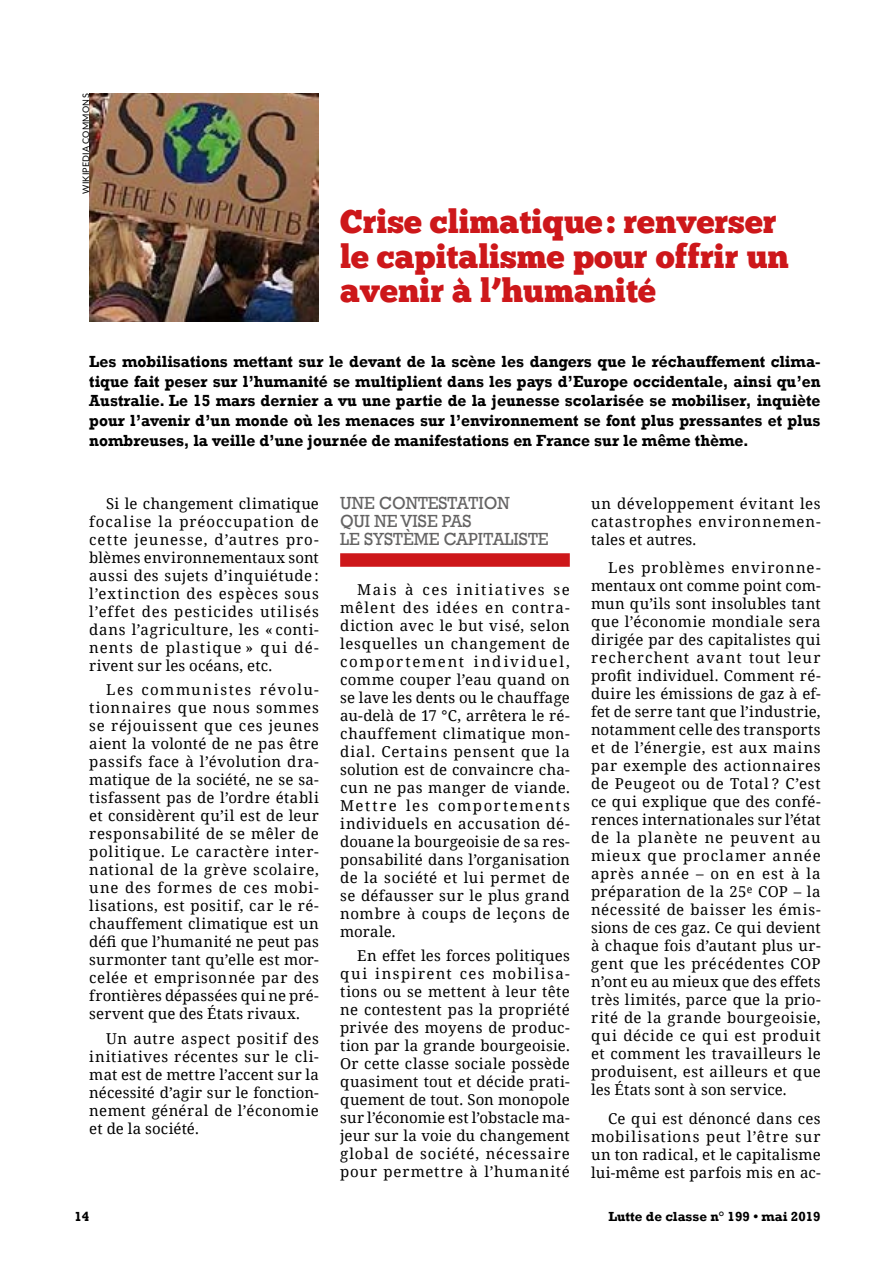
<style>
.page{position:relative;width:893px;height:1263px;background:#fff}
.page>*{position:absolute;margin:0;border:0;box-sizing:border-box;transform-origin:0 0}
.t1{font:33px/34.5px "Chunk Five";color:#cd171a}
.t2{font:18px/18px "Rockwell";color:#646363;scale:.95 1}
.t3{font:700 16.5px/19.8px "Rockwell";color:#000;text-align:justify;scale:.95 1}
.t4{font:15px/18px "Noto Serif";letter-spacing:.03em;color:#000;text-align:justify}
.t5{font:700 13.5px "Rockwell";color:#000}
.t6{font:9px "Lato";letter-spacing:.025em;color:#000}
</style>
<div class="page">
<div style="left:340px;top:553px;width:230px;height:14px;background:#cd171a"></div>
<img style="left:89px;top:94px;width:230px;height:227px">
<p class="t6" style="left:79px;top:194px;width:102px;rotate:-90deg">WIKIPEDIA COMMONS</p>
<h1 class="t1" style="left:340px;top:204px;width:450px">Crise climatique: renverser le capitalisme pour offrir un avenir à l’humanité</h1>
<p class="t3" style="left:89px;top:351px;width:771px">Les mobilisations mettant sur le devant de la scène les dangers que le réchauffement clima&shy;tique fait peser sur l’humanité se multiplient dans les pays d’Europe occidentale, ainsi qu’en Australie. Le 15 mars dernier a vu une partie de la jeunesse scolarisée se mobiliser, inquiète pour l’avenir d’un monde où les menaces sur l’environnement se font plus pressantes et plus nombreuses, la veille d’une journée de manifestations en France sur le même thème.</p>
<p class="t4" style="left:89px;top:494px;width:231px;text-indent:17px">Si le changement climatique focalise la préoccupation de cette jeunesse, d’autres pro&shy;blèmes environnementaux sont aussi des sujets d’inquiétude : l’extinction des espèces sous l’effet des pesticides utilisés dans l’agriculture, les « conti&shy;nents de plastique » qui dé&shy;rivent sur les océans, etc.</p>
<p class="t4" style="left:89px;top:680px;width:231px;text-indent:17px">Les communistes révolu&shy;tionnaires que nous sommes se réjouissent que ces jeunes aient la volonté de ne pas être passifs face à l’évolution dra&shy;matique de la société, ne se sa&shy;tisfassent pas de l’ordre établi et considèrent qu’il est de leur responsabilité de se mêler de politique. Le caractère inter&shy;national de la grève scolaire, une des formes de ces mobi&shy;lisations, est positif, car le ré&shy;chauffement climatique est un défi que l’humanité ne peut pas surmonter tant qu’elle est mor&shy;celée et emprisonnée par des frontières dépassées qui ne pré&shy;servent que des États rivaux.</p>
<p class="t4" style="left:89px;top:1029px;width:231px;text-indent:17px">Un autre aspect positif des initiatives récentes sur le cli&shy;mat est de mettre l’accent sur la nécessité d’agir sur le fonction&shy;nement général de l’économie et de la société.</p>
<p class="t2" style="left:340px;top:494px;width:221px">UNE CONTESTATION<br>QUI NE VISE PAS<br>LE SYSTÈME CAPITALISTE</p>
<p class="t4" style="left:340px;top:580px;width:231px;text-indent:17px">Mais à ces initiatives se mêlent des idées en contra&shy;diction avec le but visé, selon lesquelles un changement de comportement individuel, comme couper l’eau quand on se lave les dents ou le chauffage au-delà de 17 °C, arrêtera le ré&shy;chauffement climatique mon&shy;dial. Certains pensent que la solution est de convaincre cha&shy;cun ne pas manger de viande.<br>Mettre les comportements individuels en accusation dé&shy;douane la bourgeoisie de sa res&shy;ponsabilité dans l’organisation de la société et lui permet de se défausser sur le plus grand nombre à coups de leçons de morale.</p>
<p class="t4" style="left:340px;top:946px;width:231px;text-indent:17px">En effet les forces politiques qui inspirent ces mobilisa&shy;tions ou se mettent à leur tête ne contestent pas la propriété privée des moyens de produc&shy;tion par la grande bourgeoisie.<br>Or cette classe sociale possède quasiment tout et décide prati&shy;quement de tout. Son monopole sur l’économie est l’obstacle ma&shy;jeur sur la voie du changement global de société, nécessaire pour permettre à l’humanité</p>
<p class="t4" style="left:591px;top:494px;width:231px">un développement évitant les catastrophes environnemen&shy;tales et autres.</p>
<p class="t4" style="left:591px;top:558px;width:231px;text-indent:17px">Les problèmes environne&shy;mentaux ont comme point com&shy;mun qu’ils sont insolubles tant que l’économie mondiale sera dirigée par des capitalistes qui recherchent avant tout leur profit individuel. Comment ré&shy;duire les émissions de gaz à ef&shy;fet de serre tant que l’industrie, notamment celle des transports et de l’énergie, est aux mains par exemple des actionnaires de Peugeot ou de Total ? C’est ce qui explique que des confé&shy;rences internationales sur l’état de la planète ne peuvent au mieux que proclamer année après année – on en est à la préparation de la 25<sup>e</sup> COP – la nécessité de baisser les émis&shy;sions de ces gaz. Ce qui devient à chaque fois d’autant plus ur&shy;gent que les précédentes COP n’ont eu au mieux que des effets très limités, parce que la prio&shy;rité de la grande bourgeoisie, qui décide ce qui est produit et comment les travailleurs le produisent, est ailleurs et que les États sont à son service.</p>
<p class="t4" style="left:591px;top:1109px;width:231px;text-indent:17px">Ce qui est dénoncé dans ces mobilisations peut l’être sur un ton radical, et le capitalisme lui-même est parfois mis en ac-</p>
<p class="t5" style="left:74px;top:1208px;width:16px">14</p>
<p class="t5" style="left:608px;top:1208px;width:214px">Lutte de classe n° 199 • mai 2019</p>
</div>
